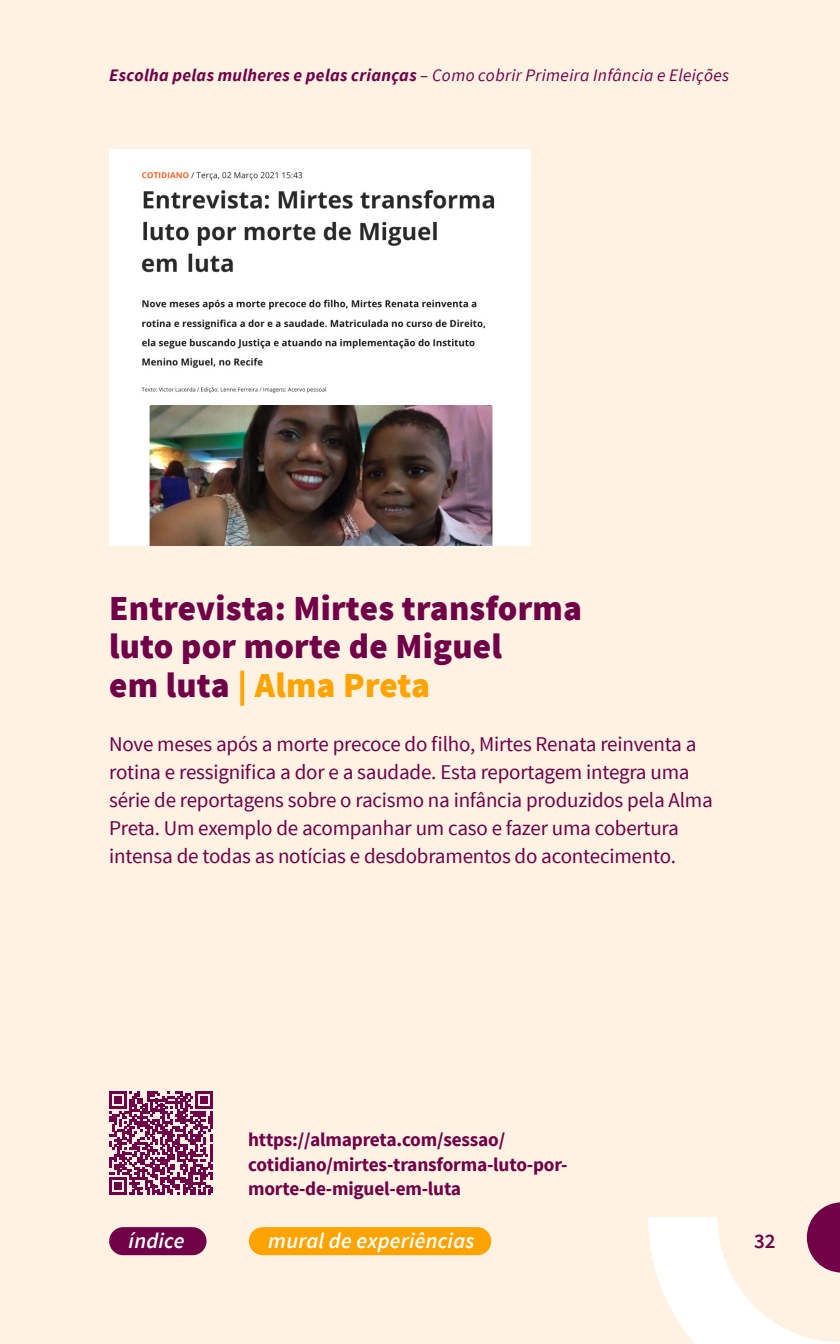
<style>
.page{position:relative;width:840px;height:1344px;background:#fff2e3}
.page>*{position:absolute;margin:0;border:0;box-sizing:border-box;transform-origin:0 0}
.peso_3{font:900 35px/38.5px "Source Sans Pro";letter-spacing:.005em;color:#700047}
.t1{font:italic 600 21.88px "Source Sans Pro";letter-spacing:.01em;color:#fff}
.descricao{font:21px/28px "Source Sans Pro";letter-spacing:-.01em;color:#700047}
.t2{font:600 21px "Source Sans Pro";color:#700047}
.link{font:700 19.25px/24.5px "Source Sans Pro";letter-spacing:-.01em;color:#700047}
.t3{font:italic 17.5px "Source Sans Pro";letter-spacing:.02em;color:#700047}
.s1{font-weight:700}
.s2{color:#ffa300}
</style>
<div class="page">
<svg style="left:648px;top:1202px;width:192px;height:142px"></svg>
<div style="left:109px;top:1227px;width:98px;height:28px;background:#700047;border-radius:14px"></div>
<div style="left:249px;top:1227px;width:242px;height:28px;background:#ffa300;border-radius:14px"></div>
<svg style="left:109px;top:1091px;width:104px;height:104px"></svg>
<img style="left:109px;top:149px;width:422px;height:397px">
<p class="t3" style="left:109px;top:64px;width:621px"><span class="s1">Escolha pelas mulheres e pelas crianças</span> – Como cobrir Primeira Infância e Eleições</p>
<p class="peso_3" style="left:109px;top:590px;width:474px">Entrevista: Mirtes transforma luto por morte de Miguel<br>em luta <span class="s2">| Alma Preta</span></p>
<p class="descricao" style="left:109px;top:730px;width:605px">Nove meses após a morte precoce do filho, Mirtes Renata reinventa a rotina e ressignifica a dor e a saudade. Esta reportagem integra uma série de reportagens sobre o racismo na infância produzidos pela Alma Preta. Um exemplo de acompanhar um caso e fazer uma cobertura intensa de todas as notícias e desdobramentos do acontecimento.</p>
<p class="link" style="left:248px;top:1128px;width:321px">https://almapreta.com/sessao/ cotidiano/mirtes-transforma-luto-por&shy;morte-de-miguel-em-luta</p>
<p class="t1" style="left:129px;top:1226px;width:57px">índice</p>
<p class="t1" style="left:268px;top:1226px;width:208px">mural de experiências</p>
<p class="t2" style="left:754px;top:1227px;width:23px">32</p>
</div>
